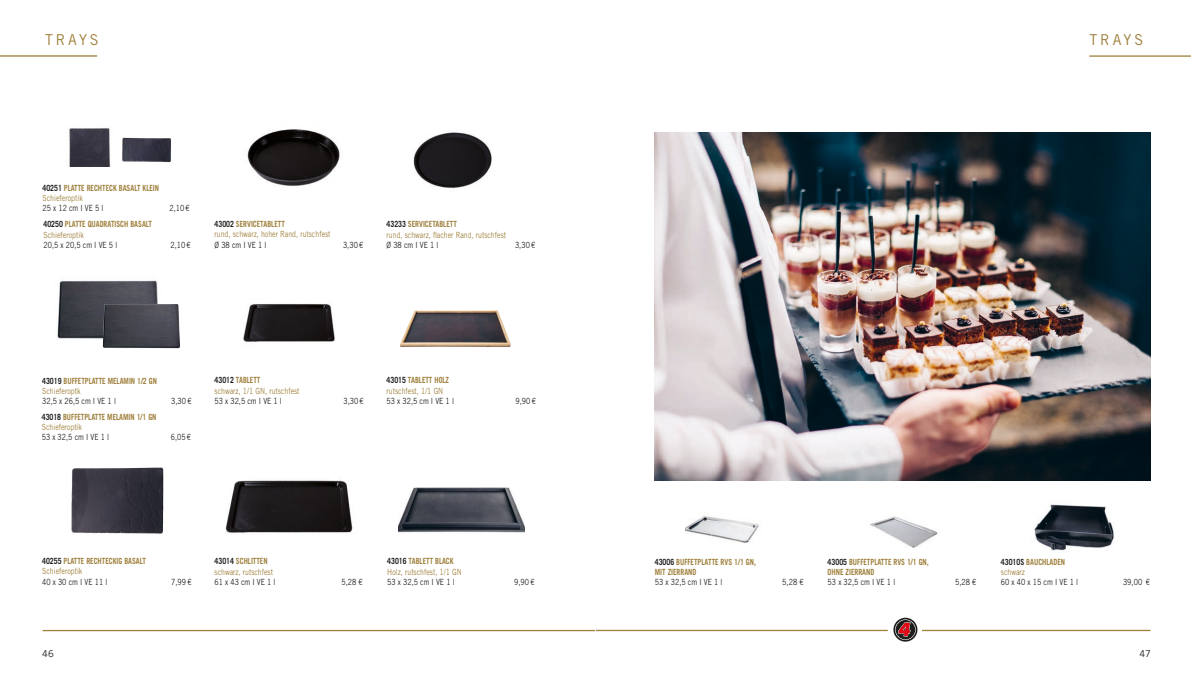
<style>
.page{position:relative;width:1191px;height:681px;background:#fff}
.page>*{position:absolute;margin:0;border:0;box-sizing:border-box;transform-origin:0 0}
.t1{font:15px "Trade Gothic LT Std";letter-spacing:.2em;color:#9f803c;scale:.95 1}
.t2{font:9.5px "Trade Gothic LT Com";color:#1d1d1b}
.t3{font:700 8.5px/10.2px "Trade Gothic LT Std";color:#9f803c;scale:.82 1}
.t4{font:8.5px/10.2px "Trade Gothic LT Std";color:#9f803c;scale:.82 1}
.t5{font:8.5px/10.2px "Trade Gothic LT Std";color:#1d1d1b;scale:.82 1}
.s1{color:#1d1d1b}
.s2{font-weight:400}
.s3{font-weight:400;color:#1d1d1b}
.s4{font-weight:700;color:#1d1d1b}
.s5{font-weight:700}
.s6{font-weight:700;color:#9f803c}
.s7{color:#9f803c}
</style>
<div class="page">
<hr style="left:43px;top:629px;width:552px;height:2px;background:#9f803c">
<img style="left:247px;top:129px;width:93px;height:57px">
<img style="left:413px;top:132px;width:79px;height:57px">
<img style="left:399px;top:487px;width:126px;height:46px">
<img style="left:400px;top:310px;width:111px;height:37px">
<img style="left:243px;top:303px;width:92px;height:39px">
<img style="left:225px;top:480px;width:128px;height:53px">
<img style="left:57px;top:280px;width:101px;height:59px">
<img style="left:99px;top:303px;width:81px;height:46px">
<img style="left:71px;top:467px;width:93px;height:67px">
<img style="left:69px;top:128px;width:42px;height:39px">
<img style="left:122px;top:137px;width:49px;height:26px">
<hr style="left:0;top:55px;width:97px;height:2px;background:#9f803c">
<hr style="left:596px;top:629px;width:291px;height:1px;background:#9f803c">
<hr style="left:922px;top:629px;width:228px;height:1px;background:#9f803c">
<svg style="left:893px;top:617px;width:25px;height:25px"></svg>
<svg style="left:893px;top:617px;width:24px;height:24px"></svg>
<img style="left:655px;top:132px;width:495px;height:348px">
<img style="left:685px;top:516px;width:74px;height:27px">
<img style="left:1034px;top:504px;width:81px;height:47px">
<img style="left:870px;top:516px;width:68px;height:32px">
<hr style="left:1089px;top:55px;width:102px;height:2px;background:#9f803c">
<p class="t1" style="left:45px;top:30px;width:58px">TRAYS</p>
<p class="t1" style="left:1089px;top:31px;width:58px">TRAYS</p>
<p class="t3" style="left:43px;top:183px;width:144px"><span class="s1">40251</span> PLATTE RECHTECK BASALT KLEIN<br><span class="s2">Schieferoptik<br></span><span class="s3">25 x 12 cm I VE 5 l</span></p>
<p class="t5" style="left:169px;top:203px;width:26px">2,10 €</p>
<p class="t3" style="left:44px;top:219px;width:134px"><span class="s1">40250</span> PLATTE QUADRATISCH BASALT<br><span class="s2">Schieferoptik<br></span><span class="s3">20,5 x 20,5 cm I VE 5 l</span></p>
<p class="t5" style="left:170px;top:239px;width:26px">2,10 €</p>
<p class="t4" style="left:215px;top:219px;width:143px"><span class="s4">43002</span> <span class="s5">SERVICETABLETT<br></span>rund, schwarz, hoher Rand, rutschfest<br><span class="s1">Ø 38 cm I VE 1 l</span></p>
<p class="t5" style="left:343px;top:239px;width:26px">3,30 €</p>
<p class="t4" style="left:386px;top:219px;width:147px"><span class="s4">43233</span> <span class="s5">SERVICETABLETT<br></span>rund, schwarz, flacher Rand, rutschfest<br><span class="s1">Ø 38 cm I VE 1 l</span></p>
<p class="t5" style="left:515px;top:239px;width:26px">3,30 €</p>
<p class="t3" style="left:42px;top:375px;width:141px"><span class="s1">43019</span> BUFFETPLATTE MELAMIN 1/2 GN<br><span class="s2">Schieferoptk<br></span><span class="s3">32,5 x 26,5 cm I VE 1 l</span></p>
<p class="t5" style="left:171px;top:396px;width:26px">3,30 €</p>
<p class="t4" style="left:215px;top:375px;width:105px"><span class="s4">43012</span> <span class="s5">TABLETT<br></span>schwarz, 1/1 GN, rutschfest<br><span class="s1">53 x 32,5 cm I VE 1 l</span></p>
<p class="t5" style="left:343px;top:395px;width:26px">3,30 €</p>
<p class="t4" style="left:386px;top:375px;width:84px"><span class="s4">43015</span> <span class="s5">TABLETT HOLZ </span>rutschfest, 1/1 GN<br><span class="s1">53 x 32,5 cm I VE 1 l</span></p>
<p class="t5" style="left:515px;top:395px;width:26px">9,90 €</p>
<p class="t3" style="left:42px;top:411px;width:141px"><span class="s1">43018</span> BUFFETPLATTE MELAMIN 1/1 GN<br><span class="s2">Schieferoptik<br></span><span class="s3">53 x 32,5 cm I VE 1 l</span></p>
<p class="t5" style="left:171px;top:431px;width:26px">6,05 €</p>
<p class="t3" style="left:42px;top:555px;width:128px"><span class="s1">40255</span> PLATTE RECHTECKIG BASALT<br><span class="s2">Schieferoptik<br></span><span class="s3">40 x 30 cm I VE 11 l</span></p>
<p class="t5" style="left:171px;top:576px;width:26px">7,99 €</p>
<p class="t4" style="left:215px;top:556px;width:76px"><span class="s4">43014</span> <span class="s5">SCHLITTEN </span>schwarz, rutschfest<br><span class="s1">61 x 43 cm I VE 1 l</span></p>
<p class="t5" style="left:341px;top:576px;width:27px">5,28 €</p>
<p class="t4" style="left:387px;top:556px;width:92px"><span class="s4">43016</span> <span class="s5">TABLETT BLACK<br></span>Holz, rutschfest, 1/1 GN<br><span class="s1">53 x 32,5 cm I VE 1 l</span></p>
<p class="t5" style="left:514px;top:576px;width:26px">9,90 €</p>
<p class="t3" style="left:655px;top:556px;width:125px"><span class="s1">43006</span> BUFFETPLATTE RVS 1/1 GN,<br>MIT ZIERRAND<br><span class="s3">53 x 32,5 cm I VE 1 l</span></p>
<p class="t5" style="left:782px;top:576px;width:28px">5,28 €</p>
<p class="t3" style="left:827px;top:556px;width:125px"><span class="s1">43005</span> BUFFETPLATTE RVS 1/1 GN,<br>OHNE ZIERRAND<br><span class="s3">53 x 32,5 cm I VE 1 l</span></p>
<p class="t5" style="left:955px;top:576px;width:28px">5,28 €</p>
<p class="t5" style="left:1001px;top:556px;width:96px"><span class="s5">43010S</span> <span class="s6">BAUCHLADEN </span><span class="s7">schwarz<br></span>60 x 40 x 15 cm I VE 1 l</p>
<p class="t5" style="left:1123px;top:576px;width:34px">39,00 €</p>
<p class="t2" style="left:42px;top:648px;width:13px">46</p>
<p class="t2" style="left:1139px;top:647px;width:13px">47</p>
</div>
